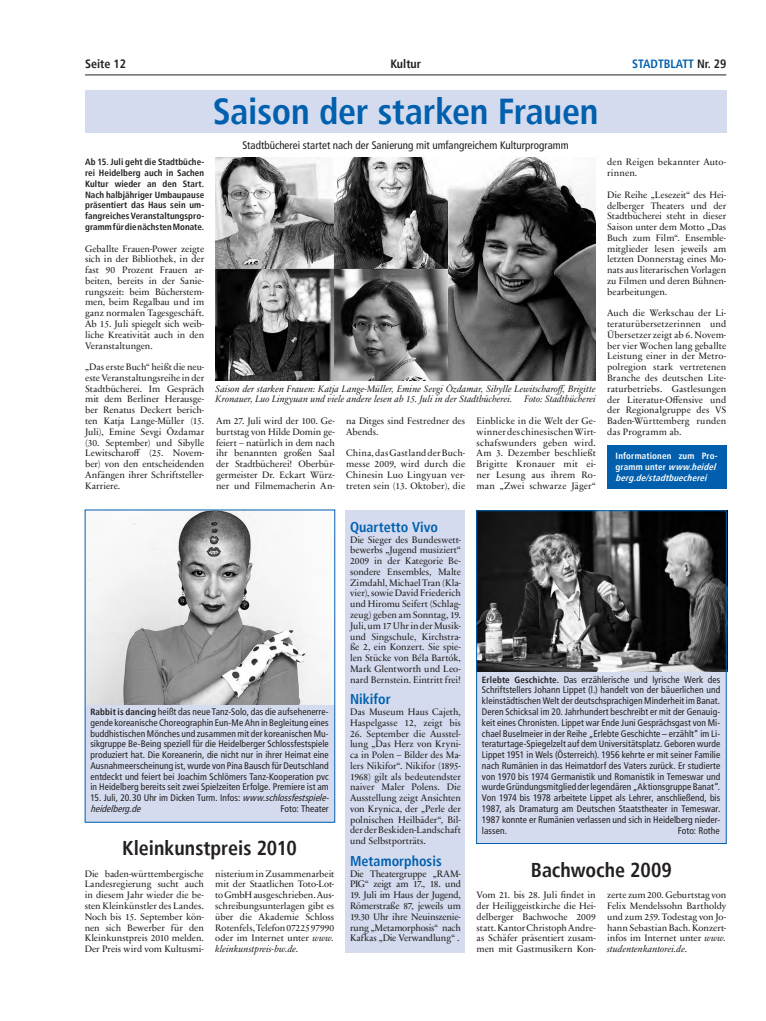
<style>
.page{position:relative;width:766px;height:1021px;background:#fff}
.page>*{position:absolute;margin:0;border:0;box-sizing:border-box;transform-origin:0 0}
.t1{font:700 condensed 36px "Frutiger";letter-spacing:-.005em;color:#0160ae}
.t2{font:700 condensed 20px "Frutiger";color:#231f20}
.t3{font:700 condensed 14.1px "Frutiger";letter-spacing:.005em;color:#0160ae}
.t4{font:700 condensed 12px "Frutiger";color:#0160ae}
.t5{font:700 condensed 12px "Frutiger";color:#231f20}
.t6{font:condensed 11px "Frutiger LT";color:#231f20}
.t7{font:9.6px/10.8px "Sabon Next LT";letter-spacing:-.005em;color:#231f20;text-align:justify}
.t8{font:9.6px/10.8px "Sabon Next LT";letter-spacing:-.025em;color:#231f20}
.t9{font:9.5px/10.8px "Sabon Next LT";color:#231f20;text-align:justify}
.t10{font:condensed 9.5px/10.8px "Frutiger LT";letter-spacing:.005em;color:#231f20;text-align:justify}
.t11{font:italic 9.5px/10.8px "Sabon Next LT";color:#231f20}
.t12{font:700 condensed 9px/10.8px "Frutiger";letter-spacing:.01em;color:#231f20;text-align:justify}
.t13{font:italic 700 condensed 9px/11px "Frutiger";color:#fff;text-align:justify}
.s1{color:#231f20}
.s2{font-style:normal}
.s3{font-family:"Frutiger";font-weight:700;font-size:9px}
.s4{font-style:italic}
</style>
<div class="page">
<div style="left:607px;top:445px;width:119px;height:43px;background:#015fad"></div>
<div style="left:85px;top:90px;width:641px;height:43px;background:#d4dbee"></div>
<hr style="left:85px;top:74px;width:641px;height:1px;background:#231f20">
<div style="left:85px;top:704px;width:249px;height:118px;background:#d4dbee"></div>
<div style="left:476px;top:510px;width:250px;height:334px;background:#d4dbee"></div>
<img style="left:87px;top:511px;width:246px;height:193px">
<img style="left:215px;top:158px;width:380px;height:223px">
<img style="left:478px;top:510px;width:249px;height:162px">
<div style="left:476px;top:510px;width:250px;height:334px;border:1px solid #0160ae"></div>
<div style="left:346px;top:510px;width:119px;height:442px;background:#d4dbee"></div>
<p class="t5" style="left:85px;top:57px;width:42px">Seite 12</p>
<p class="t5" style="left:390px;top:57px;width:32px">Kultur</p>
<p class="t4" style="left:632px;top:57px;width:95px">STADTBLATT <span class="s1">Nr. 29</span></p>
<h1 class="t1" style="left:213px;top:90px;width:387px">Saison der starken Frauen</h1>
<p class="t6" style="left:242px;top:139px;width:327px">Stadtbücherei startet nach der Sanierung mit umfangreichem Kulturprogramm</p>
<p class="t12" style="left:85px;top:157px;width:121px">Ab 15. Juli geht die Stadtbüche&shy;rei Heidelberg auch in Sachen Kultur wieder an den Start.<br>Nach halbjähriger Umbaupause präsentiert das Haus sein um&shy;fangreiches Veranstaltungspro&shy;gramm für die nächsten Monate.</p>
<p class="t9" style="left:85px;top:243px;width:121px">Geballte Frauen-Power zeigte sich in der Bibliothek, in der fast 90 Prozent Frauen ar&shy;beiten, bereits in der Sanie&shy;rungszeit: beim Bücherstem&shy;men, beim Regalbau und im ganz normalen Tagesgeschäft.<br>Ab 15. Juli spiegelt sich weib&shy;liche Kreativität auch in den Veranstaltungen.</p>
<p class="t9" style="left:85px;top:362px;width:121px">„Das erste Buch“ heißt die neu&shy;este Veranstaltungsreihe in der Stadtbücherei. Im Gespräch mit dem Berliner Herausge&shy;ber Renatus Deckert berich&shy;ten Katja Lange-Müller (15.<br>Juli), Emine Sevgi Özdamar (30. September) und Sibylle Lewitscharoff (25. Novem&shy;ber) von den entscheidenden Anfängen ihrer Schriftsteller-Karriere.</p>
<p class="t9" style="left:607px;top:157px;width:121px">den Reigen bekannter Auto&shy;rinnen.</p>
<p class="t9" style="left:607px;top:189px;width:121px">Die Reihe „Lesezeit“ des Hei&shy;delberger Theaters und der Stadtbücherei steht in dieser Saison unter dem Motto „Das Buch zum Film“. Ensemble&shy;mitglieder lesen jeweils am letzten Donnerstag eines Mo&shy;nats aus literarischen Vorlagen zu Filmen und deren Bühnen&shy;bearbeitungen.</p>
<p class="t9" style="left:607px;top:308px;width:121px">Auch die Werkschau der Li&shy;teraturübersetzerinnen und Übersetzer zeigt ab 6. Novem&shy;ber vier Wochen lang geballte Leistung einer in der Metro&shy;polregion stark vertretenen Branche des deutschen Lite&shy;raturbetriebs. Gastlesungen der Literatur-Offensive und der Regionalgruppe des VS Baden-Württemberg runden das Programm ab.</p>
<p class="t13" style="left:615px;top:450px;width:104px"><span class="s2">Informationen zum Pro&shy;g ra m m u nte r</span> www.heidel berg.de/stadtbuecherei</p>
<p class="t11" style="left:215px;top:383px;width:381px">Saison der starken Frauen: Katja Lange-Müller, Emine Sevgi Özdamar, Sibylle Lewitscharoff, Brigitte<br>Kronauer, Luo Lingyuan und viele andere lesen ab 15. Juli in der Stadtbücherei. Foto: Stadtbücherei</p>
<p class="t9" style="left:346px;top:415px;width:121px">na Ditges sind Festredner des<br>Abends.</p>
<p class="t9" style="left:346px;top:448px;width:121px">China, das Gastland der Buch&shy;messe 2009, wird durch die Chinesin Luo Lingyuan ver&shy;treten sein (13. Oktober), die</p>
<p class="t9" style="left:216px;top:415px;width:120px">Am 27. Juli wird der 100. Ge&shy;burtstag von Hilde Domin ge&shy;feiert – natürlich in dem nach ihr benannten großen Saal der Stadtbücherei! Oberbür&shy;germeister Dr. Eckart Würz&shy;ner und Filmemacherin An-</p>
<p class="t9" style="left:476px;top:415px;width:121px">Einblicke in die Welt der Ge&shy;winner des chinesischen Wirt&shy;schafswunders geben wird.<br>Am 3. Dezember beschließt Brigitte Kronauer mit ei&shy;ner Lesung aus ihrem Ro&shy;man „Zwei schwarze Jäger“</p>
<p class="t10" style="left:90px;top:706px;width:240px"><span class="s3">Rabbit is dancing</span> heißt das neue Tanz-Solo, das die aufsehenerre&shy;gende koreanische Choreographin Eun-Me Ahn in Begleitung eines buddhistischen Mönches und zusammen mit der koreanischen Mu&shy;sikgruppe Be-Being speziell für die Heidelberger Schlossfestspiele produziert hat. Die Koreanerin, die nicht nur in ihrer Heimat eine Ausnahmeerscheinung ist, wurde von Pina Bausch für Deutschland entdeckt und feiert bei Joachim Schlömers Tanz-Kooperation pvc in Heidelberg bereits seit zwei Spielzeiten Erfolge. Premiere ist am</p>
<p class="t10" style="left:90px;top:792px;width:243px">15. Juli, 20.30 Uhr im Dicken Turm. Infos: <span class="s4">www.schlossfestspiele&shy;heidelberg.de</span></p>
<p class="t10" style="left:280px;top:803px;width:50px">Foto: Theater</p>
<h2 class="t2" style="left:122px;top:836px;width:176px">Kleinkunstpreis 2010</h2>
<p class="t9" style="left:85px;top:868px;width:121px">Die baden-württembergische Landesregierung sucht auch in diesem Jahr wieder die be&shy;sten Kleinkünstler des Landes.<br>Noch bis 15. September kön&shy;nen sich Bewerber für den Kleinkunstpreis 2010 melden.<br>Der Preis wird vom Kultusmi-</p>
<p class="t9" style="left:215px;top:868px;width:121px">nisterium in Zusammenarbeit mit der Staatlichen Toto-Lot&shy;to GmbH ausgeschrieben. Aus&shy;schreibungsunterlagen gibt es über die Akademie Schloss Rotenfels, Telefon 07225 97990 oder im Internet unter <span class="s4">www. kleinkunstpreis-bw.de</span>.</p>
<h3 class="t3" style="left:350px;top:518px;width:89px">Quartetto Vivo</h3>
<p class="t7" style="left:350px;top:534px;width:112px">Die Sieger des Bundeswett&shy;bewerbs „Jugend musiziert“ 2009 in der Kategorie Be&shy;sondere Ensembles, Malte Zimdahl, Michael Tran (Kla&shy;vier), sowie David Friederich und Hiromu Seifert (Schlag&shy;zeug) geben am Sonntag, 19.<br>Juli, um 17 Uhr in der Musik&shy;und Singschule, Kirchstra&shy;ße 2, ein Konzert. Sie spie&shy;len Stücke von Béla Bartók, Mark Glentworth und Leo&shy;nard Bernstein. Eintritt frei!</p>
<h3 class="t3" style="left:350px;top:691px;width:42px">Nikifor</h3>
<p class="t7" style="left:350px;top:706px;width:112px">Das Museum Haus Cajeth,<br>Haspelgasse 12, zeigt bis</p>
<p class="t7" style="left:350px;top:728px;width:112px">26. September die Ausstel&shy;lung „Das Herz von Kryni&shy;ca in Polen – Bilder des Ma&shy;lers Nikifor“. Nikifor (1895- 1968) gilt als bedeutendster naiver Maler Polens. Die Ausstellung zeigt Ansichten von Krynica, der „Perle der polnischen Heilbäder“, Bil&shy;der der Beskiden-Landschaft und Selbstporträts.</p>
<h3 class="t3" style="left:350px;top:852px;width:93px">Metamorphosis</h3>
<p class="t8" style="left:350px;top:868px;width:112px">Die Theatergruppe „RAM-<br>PIG“ zeigt am 17., 18. und</p>
<p class="t7" style="left:350px;top:889px;width:112px">19. Juli im Haus der Jugend, Römerstraße 87, jeweils um 19.30 Uhr ihre Neuinszenie&shy;rung „Metamorphosis“ nach Kafkas „Die Verwandlung“ .</p>
<p class="t9" style="left:607px;top:889px;width:121px">zerte zum 200. Geburtstag von Felix Mendelssohn Bartholdy und zum 259. Todestag von Jo&shy;hann Sebastian Bach. Konzert&shy;infos im Internet unter <span class="s4">www. studentenkantorei.de</span>.</p>
<p class="t10" style="left:482px;top:674px;width:240px"><span class="s3">Erlebte Geschichte.</span> Das erzählerische und lyrische Werk des Schriftstellers Johann Lippet (l.) handelt von der bäuerlichen und kleinstädtischen Welt der deutschsprachigen Minderheit im Banat.<br>Deren Schicksal im 20. Jahrhundert beschreibt er mit der Genauig&shy;keit eines Chronisten. Lippet war Ende Juni Gesprächsgast von Mi&shy;chael Buselmeier in der Reihe „Erlebte Geschichte – erzählt“ im Li&shy;teraturtage-Spiegelzelt auf dem Universitätsplatz. Geboren wurde Lippet 1951 in Wels (Österreich). 1956 kehrte er mit seiner Familie nach Rumänien in das Heimatdorf des Vaters zurück. Er studierte von 1970 bis 1974 Germanistik und Romanistik in Temeswar und wurde Gründungsmitglied der legendären „Aktionsgruppe Banat“.<br>Von 1974 bis 1978 arbeitete Lippet als Lehrer, anschließend, bis 1987, als Dramaturg am Deutschen Staatstheater in Temeswar.<br>1987 konnte er Rumänien verlassen und sich in Heidelberg nieder&shy;lassen.</p>
<p class="t10" style="left:677px;top:824px;width:43px">Foto: Rothe</p>
<h2 class="t2" style="left:531px;top:857px;width:142px">Bachwoche 2009</h2>
<p class="t9" style="left:476px;top:889px;width:121px">Vom 21. bis 28. Juli findet in der Heiliggeistkirche die Hei&shy;delberger Bachwoche 2009 statt. Kantor Christoph Andre&shy;as Schäfer präsentiert zusam&shy;men mit Gastmusikern Kon-</p>
</div>
